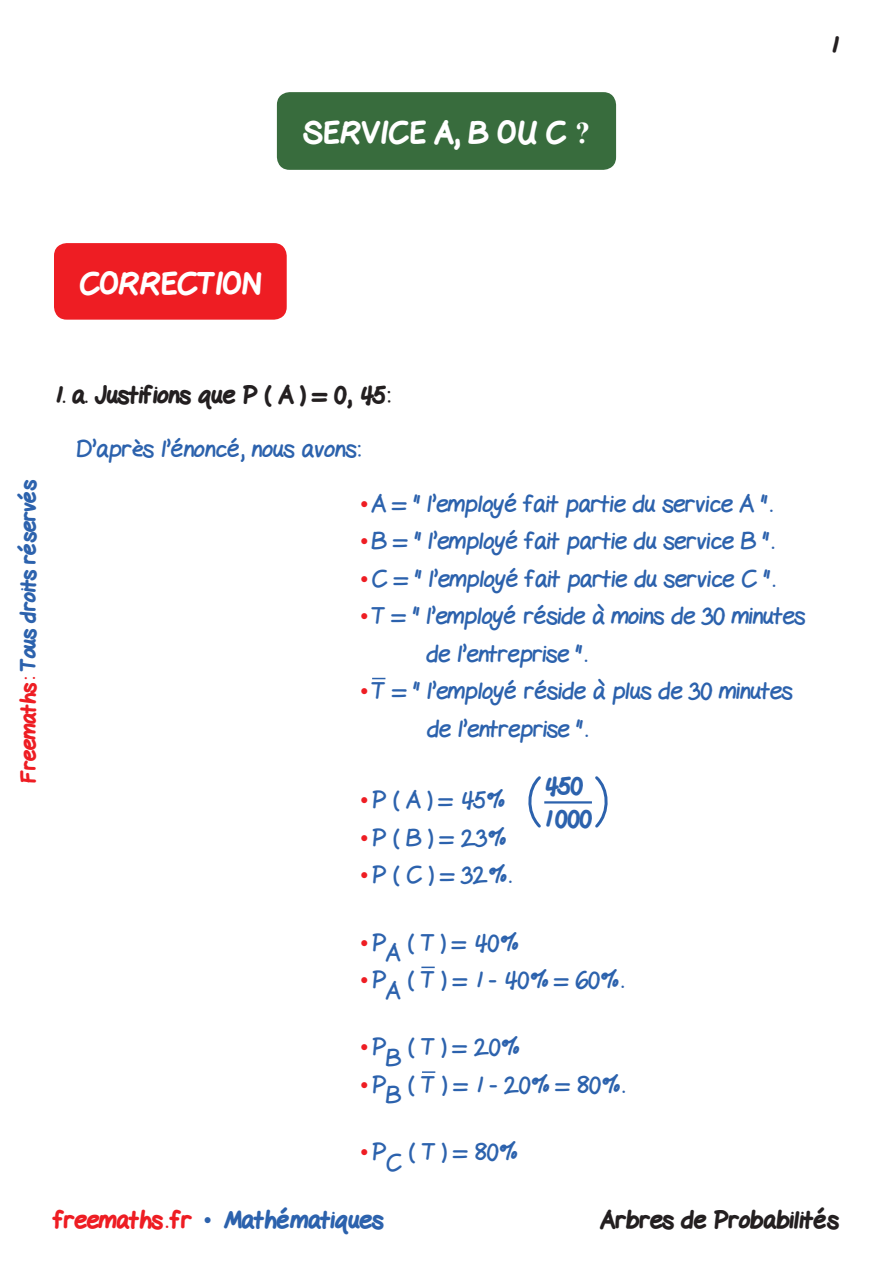
<style>
.page{position:relative;width:893px;height:1263px;background:#fff}
.page>*{position:absolute;margin:0;border:0;box-sizing:border-box;transform-origin:0 0}
.t1{font:800 30px "Gel Pen";color:#fff}
.Texte{font:24px/37.5px "Gel Pen";letter-spacing:-.005em;color:#2c62ad}
.Sous_titre{font:800 24px "Gel Pen";color:#231f20}
.t2{font:800 24px/33px "Gel Pen";color:#2c62ad}
.t3{font:800 21px "Gel Pen";letter-spacing:-.01em;color:#2c62ad}
.s1{font-family:"Times New Roman";font-weight:700}
.s2{color:#ee1d23}
.s3{font-family:"Times New Roman";color:#ee1d23}
.s4{font-family:"Times New Roman";font-weight:400}
</style>
<div class="page">
<div style="left:54px;top:243px;width:233px;height:77px;background:#ee1d23;border-radius:13px"></div>
<svg style="left:372px;top:678px;width:13px;height:1px"></svg>
<svg style="left:528px;top:776px;width:13px;height:52px"></svg>
<hr style="left:544px;top:801px;width:48px;height:2px;background:#2c62ad">
<svg style="left:595px;top:776px;width:13px;height:52px"></svg>
<svg style="left:421px;top:966px;width:14px;height:2px"></svg>
<svg style="left:422px;top:1071px;width:13px;height:2px"></svg>
<div style="left:277px;top:92px;width:339px;height:78px;background:#386c3d;border-radius:13px"></div>
<p class="t1" style="left:303px;top:108px;width:289px">SERVICE A, B OU C <span class="s1">?</span></p>
<p class="Sous_titre" style="left:830px;top:25px;width:10px">1</p>
<p class="t1" style="left:80px;top:259px;width:183px">CORRECTION</p>
<p class="t3" style="left:11px;top:783px;width:305px;rotate:-90deg"><span class="s2">Freemaths:</span> Tous droits réservés</p>
<p class="Sous_titre" style="left:54px;top:375px;width:338px">1. a. Justifions que P ( A ) = 0, 45:</p>
<p class="Texte" style="left:75px;top:428px;width:287px">D’après l’énoncé, nous avons:</p>
<p class="Texte" style="left:360px;top:482px;width:414px"><span class="s3">•</span>A = " l’employé fait partie du service A ".</p>
<p class="Texte" style="left:360px;top:520px;width:416px"><span class="s3">•</span>B = " l’employé fait partie du service B ".</p>
<p class="Texte" style="left:360px;top:557px;width:417px"><span class="s3">•</span>C = " l’employé fait partie du service C ".</p>
<p class="Texte" style="left:426px;top:595px;width:380px;text-indent:-66px"><span class="s3">•</span>T = " l’employé réside à moins de 30 minutes de l’entreprise ".</p>
<p class="Texte" style="left:427px;top:670px;width:367px;text-indent:-67px"><span class="s3">•</span>T = " l’employé réside à plus de 30 minutes de l’entreprise ".</p>
<p class="Texte" style="left:360px;top:779px;width:146px"><span class="s3">•</span>P ( A ) = 45%</p>
<p class="Texte" style="left:360px;top:816px;width:147px"><span class="s3">•</span>P ( B ) = 23%</p>
<p class="Texte" style="left:360px;top:854px;width:153px"><span class="s3">•</span>P ( C ) = 32%.</p>
<p class="t2" style="left:544px;top:767px;width:50px">450<br>1000</p>
<p class="Texte" style="left:360px;top:921px;width:159px"><span class="s3">•</span>PA ( T ) = 40%</p>
<p class="Texte" style="left:360px;top:959px;width:265px"><span class="s3">•</span>PA ( T ) = 1 - 40% = 60%.</p>
<p class="Texte" style="left:360px;top:1026px;width:161px"><span class="s3">•</span>PB ( T ) = 20%</p>
<p class="Texte" style="left:360px;top:1063px;width:266px"><span class="s3">•</span>PB ( T ) = 1 - 20% = 80%.</p>
<p class="Texte" style="left:360px;top:1131px;width:159px"><span class="s3">•</span>PC ( T ) = 80%</p>
<p class="t2" style="left:54px;top:1201px;width:331px"><span class="s2">freemaths . fr</span> <span class="s4">•</span> Mathématiques</p>
<p class="Sous_titre" style="left:600px;top:1200px;width:240px">Arbres de Probabilités</p>
</div>
